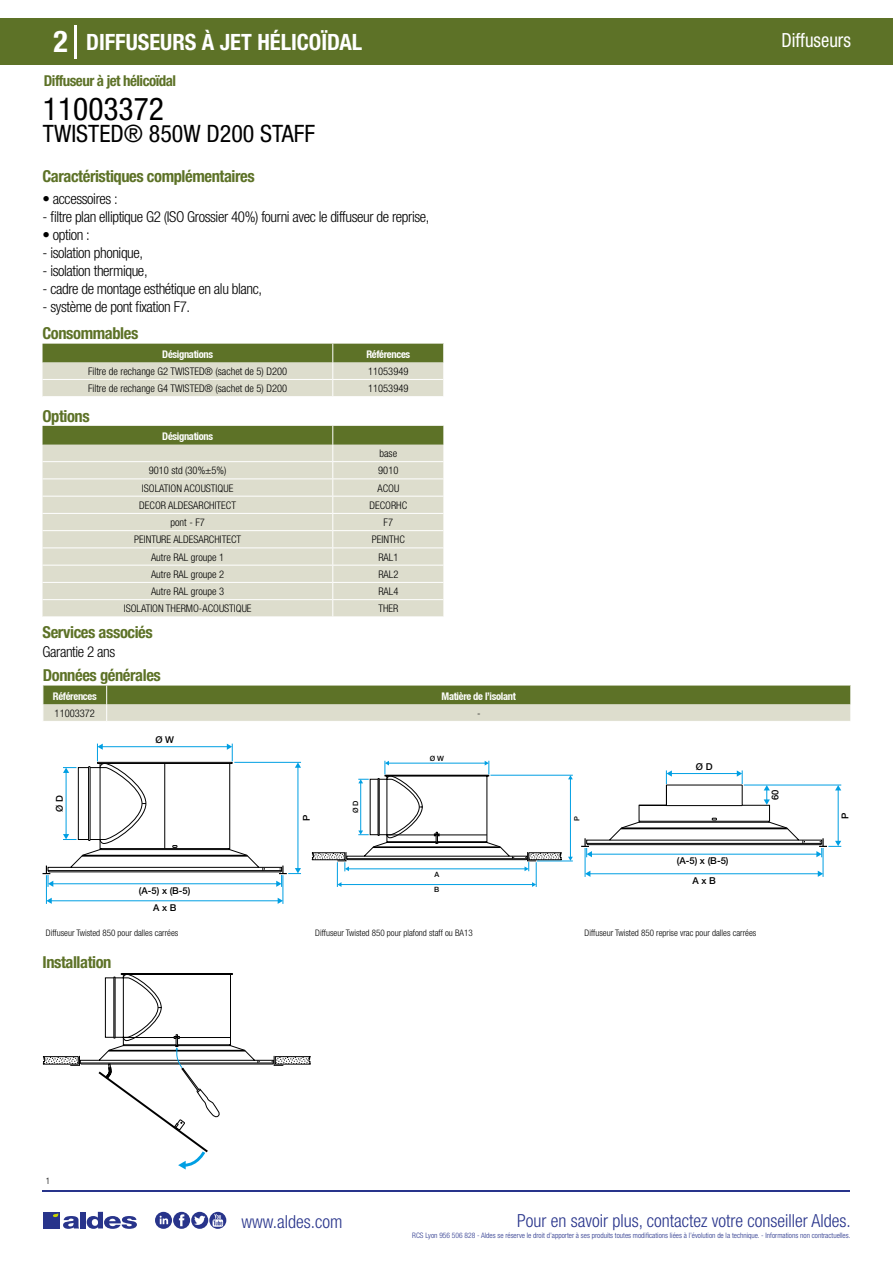
<style>
.page{position:relative;width:893px;height:1263px;background:#fff}
.page>*{position:absolute;margin:0;border:0;box-sizing:border-box;transform-origin:0 0}
.t1{font:condensed 31.5px "Helvetica Neue LT Std";color:#000}
.t2{font:700 condensed 30px "Helvetica Neue LT Std";color:#fff}
.t3{font:condensed 24px "Helvetica Neue LT Std";color:#000}
.t4{font:700 condensed 22.5px "Helvetica Neue LT Std";color:#fff}
.t5{font:condensed 19.5px "Helvetica Neue LT Std";color:#fff;scale:.95 1}
.t6{font:300 condensed 18px "Helvetica Neue";color:#28348b}
.t7{font:700 condensed 16.5px "Helvetica Neue LT Std";letter-spacing:-.025em;color:#5d7227}
.t8{font:300 condensed 15px "Helvetica Neue LT Std";letter-spacing:-.025em;color:#000}
.t9{font:700 condensed 15px "Helvetica Neue LT Std";letter-spacing:-.035em;color:#5d7227}
.t10{font:300 condensed 10.5px "Helvetica Neue";color:#000}
.t11{font:700 condensed 10.5px "Helvetica Neue";letter-spacing:-.03em;color:#fff}
.t12{font:500 9.45px "Helvetica Neue";color:#000}
.t13{font:300 condensed 9px "Helvetica Neue";color:#000}
.t14{font:300 condensed 7.5px "Helvetica Neue";color:#28348b}
.t15{font:500 7.2px "Helvetica Neue";color:#000}
</style>
<div class="page">
<div style="left:0;top:18px;width:893px;height:46px;background:#5d7227"></div>
<hr style="left:74px;top:25px;width:2px;height:33px;background:#fff">
<hr style="left:43px;top:1190px;width:807px;height:1px;background:#28348b">
<svg style="left:155px;top:1212px;width:71px;height:17px"></svg>
<div style="left:43px;top:1212px;width:17px;height:16px;background:#28348b"></div>
<div style="left:80px;top:1212px;width:6px;height:16px;background:#28348b"></div>
<svg style="left:87px;top:1212px;width:50px;height:17px"></svg>
<svg style="left:53px;top:1213px;width:26px;height:16px"></svg>
<svg style="left:43px;top:344px;width:401px;height:52px;background:#b1b894"></svg>
<svg style="left:43px;top:426px;width:401px;height:190px;background:#d2d4bf"></svg>
<svg style="left:43px;top:685px;width:808px;height:36px;background:#9ba678"></svg>
<svg style="left:43px;top:744px;width:258px;height:160px"></svg>
<svg style="left:312px;top:761px;width:261px;height:126px"></svg>
<svg style="left:581px;top:770px;width:260px;height:107px"></svg>
<hr style="left:666px;top:785px;width:76px;height:1px;background:#000">
<hr style="left:666px;top:805px;width:76px;height:1px;background:#000">
<svg style="left:43px;top:973px;width:268px;height:196px"></svg>
<h2 class="t2" style="left:54px;top:24px;width:16px">2</h2>
<h3 class="t4" style="left:86px;top:28px;width:278px">DIFFUSEURS À JET HÉLICOÏDAL</h3>
<h3 class="t5" style="left:781px;top:29px;width:75px">Diffuseurs</h3>
<h3 class="t9" style="left:44px;top:71px;width:134px">Diffuseur à jet hélicoïdal</h3>
<h1 class="t1" style="left:43px;top:91px;width:122px">11003372</h1>
<h3 class="t3" style="left:43px;top:120px;width:274px">TWISTED® 850W D200 STAFF</h3>
<h3 class="t7" style="left:43px;top:166px;width:214px">Caractéristiques complémentaires</h3>
<h3 class="t8" style="left:43px;top:190px;width:77px">• accessoires :</h3>
<h3 class="t8" style="left:43px;top:208px;width:388px">- filtre plan elliptique G2 (ISO Grossier 40%) fourni avec le diffuseur de reprise,</h3>
<h3 class="t8" style="left:43px;top:226px;width:49px">• option :</h3>
<h3 class="t8" style="left:43px;top:244px;width:102px">- isolation phonique,</h3>
<h3 class="t8" style="left:43px;top:262px;width:107px">- isolation thermique,</h3>
<h3 class="t8" style="left:43px;top:280px;width:221px">- cadre de montage esthétique en alu blanc,</h3>
<h3 class="t8" style="left:43px;top:298px;width:149px">- système de pont fixation F7.</h3>
<h3 class="t7" style="left:43px;top:323px;width:97px">Consommables</h3>
<p class="t11" style="left:162px;top:348px;width:52px">Désignations</p>
<p class="t11" style="left:366px;top:348px;width:45px">Références</p>
<p class="t10" style="left:88px;top:365px;width:201px">Filtre de rechange G2 TWISTED® (sachet de 5) D200</p>
<p class="t10" style="left:368px;top:365px;width:42px">11053949</p>
<p class="t10" style="left:88px;top:382px;width:201px">Filtre de rechange G4 TWISTED® (sachet de 5) D200</p>
<p class="t10" style="left:368px;top:382px;width:42px">11053949</p>
<h3 class="t7" style="left:43px;top:406px;width:49px">Options</h3>
<p class="t11" style="left:162px;top:430px;width:52px">Désignations</p>
<p class="t10" style="left:379px;top:447px;width:19px">base</p>
<p class="t10" style="left:149px;top:465px;width:79px">9010 std (30%±5%)</p>
<p class="t10" style="left:378px;top:465px;width:22px">9010</p>
<p class="t10" style="left:142px;top:482px;width:93px">ISOLATION ACOUSTIQUE</p>
<p class="t10" style="left:377px;top:482px;width:23px">ACOU</p>
<p class="t10" style="left:139px;top:499px;width:98px">DECOR ALDESARCHITECT</p>
<p class="t10" style="left:369px;top:499px;width:39px">DECORHC</p>
<p class="t10" style="left:170px;top:516px;width:36px">pont - F7</p>
<p class="t10" style="left:384px;top:516px;width:11px">F7</p>
<p class="t10" style="left:134px;top:534px;width:109px">PEINTURE ALDESARCHITECT</p>
<p class="t10" style="left:372px;top:534px;width:34px">PEINTHC</p>
<p class="t10" style="left:151px;top:551px;width:75px">Autre RAL groupe 1</p>
<p class="t10" style="left:378px;top:551px;width:22px">RAL1</p>
<p class="t10" style="left:151px;top:568px;width:75px">Autre RAL groupe 2</p>
<p class="t10" style="left:378px;top:568px;width:22px">RAL2</p>
<p class="t10" style="left:151px;top:585px;width:75px">Autre RAL groupe 3</p>
<p class="t10" style="left:378px;top:585px;width:22px">RAL4</p>
<p class="t10" style="left:124px;top:603px;width:129px">ISOLATION THERMO-ACOUSTIQUE</p>
<p class="t10" style="left:378px;top:603px;width:22px">THER</p>
<h3 class="t7" style="left:43px;top:622px;width:112px">Services associés</h3>
<h3 class="t8" style="left:43px;top:643px;width:74px">Garantie 2 ans</h3>
<h3 class="t7" style="left:43px;top:665px;width:119px">Données générales</h3>
<p class="t11" style="left:53px;top:690px;width:45px">Références</p>
<p class="t11" style="left:442px;top:690px;width:76px">Matière de l’isolant</p>
<p class="t10" style="left:55px;top:707px;width:42px">11003372</p>
<p class="t10" style="left:477px;top:707px;width:5px">-</p>
<p class="t12" style="left:155px;top:734px;width:20px">Ø W</p>
<p class="t12" style="left:54px;top:812px;width:18px;rotate:-90deg">Ø D</p>
<p class="t12" style="left:139px;top:885px;width:53px">(A-5) x (B-5)</p>
<p class="t12" style="left:153px;top:902px;width:25px">A x B</p>
<p class="t12" style="left:301px;top:821px;width:8px;rotate:-90deg">P</p>
<p class="t15" style="left:351px;top:813px;width:14px;rotate:-90deg">Ø D</p>
<p class="t15" style="left:430px;top:754px;width:16px">Ø W</p>
<p class="t15" style="left:434px;top:870px;width:6px">A</p>
<p class="t15" style="left:434px;top:885px;width:7px">B</p>
<p class="t15" style="left:573px;top:820px;width:6px;rotate:-90deg">P</p>
<p class="t12" style="left:696px;top:761px;width:18px">Ø D</p>
<p class="t12" style="left:677px;top:855px;width:53px">(A-5) x (B-5)</p>
<p class="t12" style="left:692px;top:875px;width:25px">A x B</p>
<p class="t13" style="left:46px;top:928px;width:134px">Diffuseur Twisted 850 pour dalles carrées</p>
<p class="t13" style="left:315px;top:928px;width:159px">Diffuseur Twisted 850 pour plafond staff ou BA13</p>
<p class="t13" style="left:584px;top:928px;width:173px">Diffuseur Twisted 850 reprise vrac pour dalles carrées</p>
<h3 class="t7" style="left:43px;top:952px;width:70px">Installation</h3>
<p class="t12" style="left:769px;top:800px;width:12px;rotate:-90deg">60</p>
<p class="t12" style="left:839px;top:819px;width:8px;rotate:-90deg">P</p>
<p class="t13" style="left:46px;top:1175px;width:6px">1</p>
<h3 class="t6" style="left:241px;top:1211px;width:102px">www.aldes.com</h3>
<h3 class="t6" style="left:517px;top:1211px;width:335px">Pour en savoir plus, contactez votre conseiller Aldes.</h3>
<p class="t14" style="left:412px;top:1230px;width:440px">RCS Lyon 956 506 828 - Aldes se réserve le droit d’apporter à ses produits toutes modifications liées à l’évolution de la technique. - Informations non contractuelles.</p>
</div>
